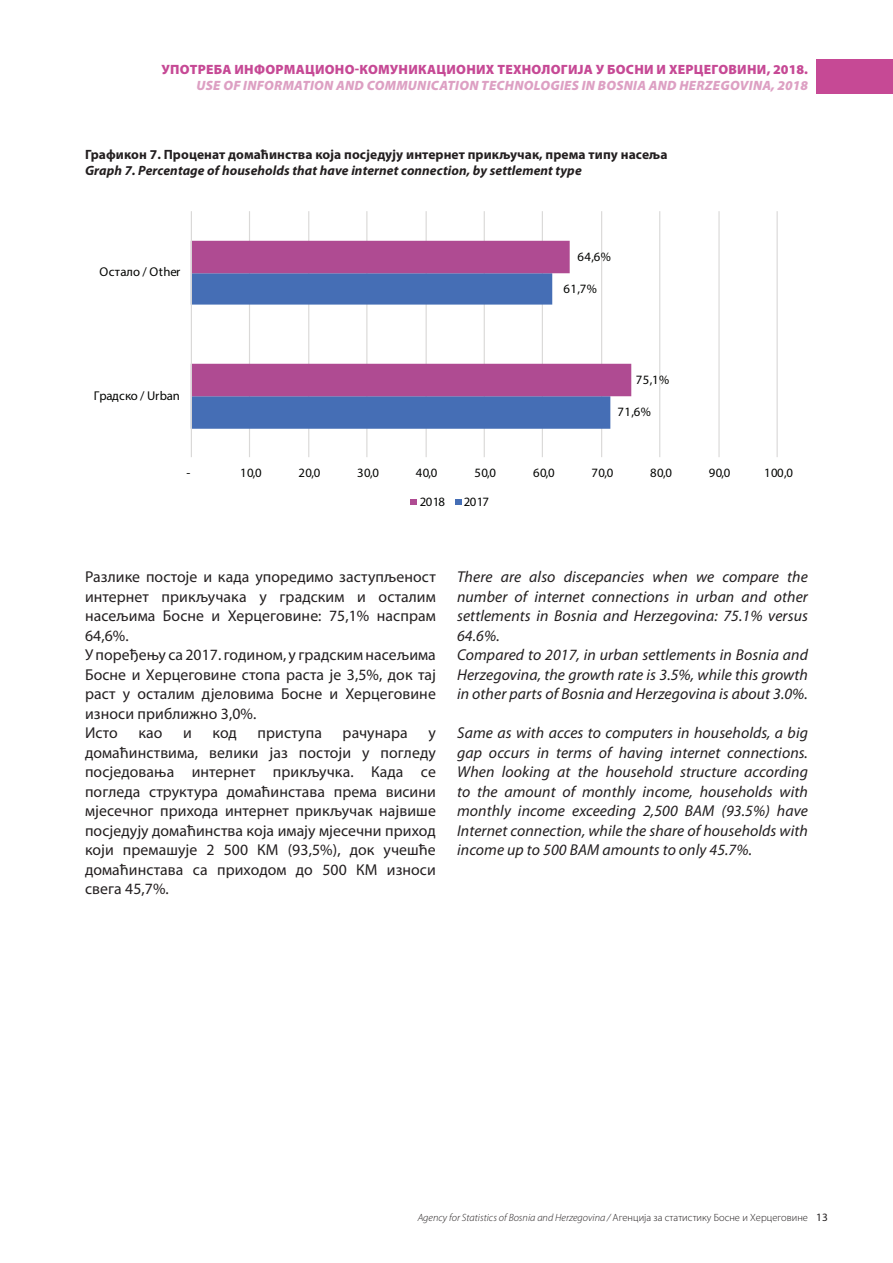
<style>
.page{position:relative;width:893px;height:1263px;background:#fff}
.page>*{position:absolute;margin:0;border:0;box-sizing:border-box;transform-origin:0 0}
.t1{font:italic 15.75px/19.5px "Myriad Pro";letter-spacing:.005em;color:#231f20}
.t2{font:15.75px/19.5px "Myriad Pro";letter-spacing:.005em;color:#231f20}
.t3{font:700 13.5px "Myriad Pro";letter-spacing:.005em;color:#231f20}
.t4{font:italic 700 13.5px "Myriad Pro";letter-spacing:.005em;color:#231f20}
.t5{font:italic 900 13.5px "Myriad Pro";letter-spacing:.02em;color:#dda0c3}
.t6{font:900 13.5px "Myriad Pro";letter-spacing:.02em;color:#c64995}
.t7{font:12.75px "Myriad Pro";letter-spacing:.03em;color:#040503}
.t8{font:12.75px "Myriad Pro";letter-spacing:-.015em;color:#040503}
.t9{font:11.25px "Myriad Pro";color:#231f20}
.t10{font:italic 300 10.5px "Myriad Pro";color:#231f20}
.s1{font-style:normal}
</style>
<div class="page">
<div style="left:816px;top:60px;width:77px;height:34px;background:#c64995"></div>
<hr style="left:249px;top:211px;width:1px;height:246px;background:#dad9d8">
<hr style="left:308px;top:211px;width:1px;height:246px;background:#dad9d8">
<hr style="left:366px;top:211px;width:1px;height:246px;background:#dad9d8">
<hr style="left:426px;top:211px;width:1px;height:246px;background:#dad9d8">
<hr style="left:484px;top:211px;width:1px;height:246px;background:#dad9d8">
<hr style="left:542px;top:211px;width:1px;height:246px;background:#dad9d8">
<hr style="left:601px;top:211px;width:1px;height:246px;background:#dad9d8">
<hr style="left:659px;top:211px;width:1px;height:246px;background:#dad9d8">
<hr style="left:718px;top:211px;width:2px;height:246px;background:#dad9d8">
<hr style="left:777px;top:211px;width:1px;height:246px;background:#dad9d8">
<div style="left:192px;top:396px;width:418px;height:33px;background:#456eb5"></div>
<svg style="left:192px;top:241px;width:439px;height:155px"></svg>
<hr style="left:191px;top:211px;width:1px;height:246px;background:#dad9d8">
<div style="left:410px;top:499px;width:7px;height:6px;background:#af4b92"></div>
<div style="left:455px;top:499px;width:7px;height:6px;background:#456eb5"></div>
<p class="t6" style="left:162px;top:61px;width:648px">УПОТРЕБА ИНФОРМАЦИОНО-КОМУНИКАЦИОНИХ ТЕХНОЛОГИЈА У БОСНИ И ХЕРЦЕГОВИНИ, 2018.</p>
<p class="t5" style="left:197px;top:78px;width:613px">USE OF INFORMATION AND COMMUNICATION TECHNOLOGIES IN BOSNIA AND HERZEGOVINA, 2018</p>
<p class="t3" style="left:85px;top:146px;width:584px">Графикон 7. Проценат домаћинства која посједују интернет прикључак, према типу насеља</p>
<p class="t4" style="left:85px;top:162px;width:498px">Graph 7. Percentage of households that have internet connection, by settlement type</p>
<p class="t7" style="left:100px;top:264px;width:82px">Остало / Other</p>
<p class="t8" style="left:94px;top:387px;width:88px">Градско / Urban</p>
<p class="t7" style="left:577px;top:249px;width:35px">64,6%</p>
<p class="t7" style="left:564px;top:281px;width:35px">61,7%</p>
<p class="t7" style="left:636px;top:372px;width:35px">75,1%</p>
<p class="t7" style="left:618px;top:404px;width:35px">71,6%</p>
<p class="t7" style="left:186px;top:465px;width:5px">-</p>
<p class="t7" style="left:240px;top:465px;width:23px">10,0</p>
<p class="t7" style="left:299px;top:465px;width:23px">20,0</p>
<p class="t7" style="left:357px;top:465px;width:23px">30,0</p>
<p class="t7" style="left:416px;top:465px;width:23px">40,0</p>
<p class="t7" style="left:474px;top:465px;width:23px">50,0</p>
<p class="t7" style="left:533px;top:465px;width:23px">60,0</p>
<p class="t7" style="left:592px;top:465px;width:23px">70,0</p>
<p class="t7" style="left:650px;top:465px;width:23px">80,0</p>
<p class="t7" style="left:709px;top:465px;width:23px">90,0</p>
<p class="t7" style="left:764px;top:465px;width:30px">100,0</p>
<p class="t7" style="left:420px;top:494px;width:27px">2018</p>
<p class="t7" style="left:464px;top:494px;width:27px">2017</p>
<p class="t2" style="left:85px;top:567px;width:352px">Разлике постоје и када упоредимо заступљеност интернет прикључака у градским и осталим насељима Босне и Херцеговине: 75,1% наспрам 64,6%.<br>У поређењу са 2017. годином, у градским насељима Босне и Херцеговине стопа раста је 3,5%, док тај раст у осталим дјеловима Босне и Херцеговине износи приближно 3,0%.<br>Исто</p>
<p class="t2" style="left:138px;top:723px;width:26px">као</p>
<p class="t2" style="left:183px;top:723px;width:10px">и</p>
<p class="t2" style="left:212px;top:723px;width:26px">код</p>
<p class="t2" style="left:258px;top:723px;width:66px">приступа</p>
<p class="t2" style="left:343px;top:723px;width:67px">рачунара</p>
<p class="t2" style="left:85px;top:723px;width:352px;text-align:justify;text-indent:343px">у домаћинствима, велики јаз постоји у погледу посједовања интернет прикључка. Када се погледа структура домаћинстава према висини мјесечног прихода интернет прикључак највише посједују домаћинства која имају мјесечни приход који премашује 2 500 КМ (93,5%), док учешће домаћинстава са приходом до 500 КМ износи свега 45,7%.</p>
<p class="t1" style="left:457px;top:567px;width:352px">There are also discepancies when we compare the number of internet connections in urban and other settlements in Bosnia and Herzegovina: 75.1% versus 64.6%.<br>Compared to 2017, in urban settlements in Bosnia and Herzegovina, the growth rate is 3.5%, while this growth in other parts of Bosnia and Herzegovina is about 3.0%.</p>
<p class="t1" style="left:457px;top:723px;width:352px;text-align:justify">Same as with acces to computers in households, a big gap occurs in terms of having internet connections.<br>When looking at the household structure according to the amount of monthly income, households with monthly income exceeding 2,500 BAM (93.5%) have Internet connection, while the share of households with income up to 500 BAM amounts to only 45.7%.</p>
<p class="t10" style="left:418px;top:1211px;width:392px">Agency for Statistics of Bosnia and Herzegovina / <span class="s1">Aгeнциja зa стaтистику Бoснe и Хeрцeгoвинe</span></p>
<p class="t9" style="left:816px;top:1210px;width:13px">13</p>
</div>
